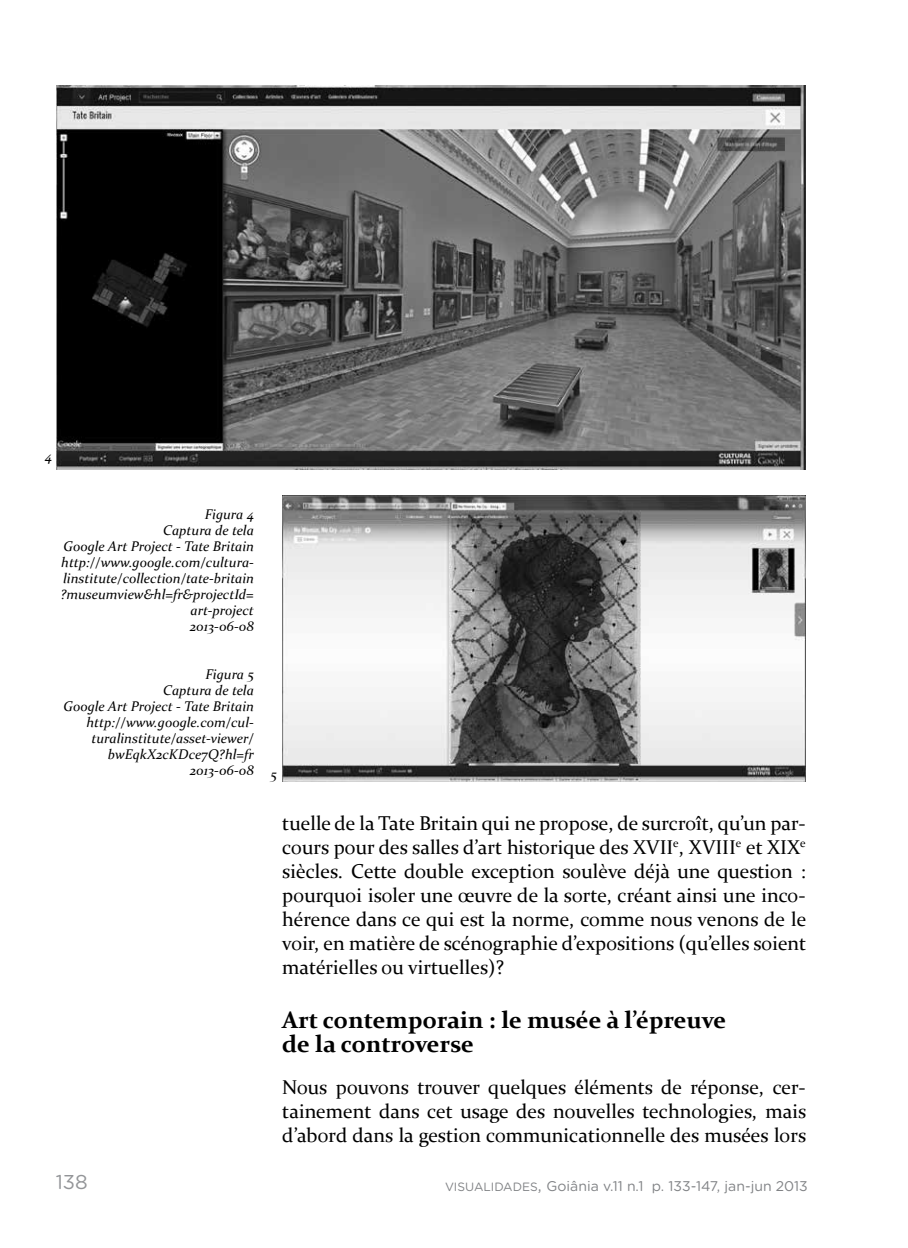
<style>
.page{position:relative;width:908px;height:1248px;background:#fff}
.page>*{position:absolute;margin:0;border:0;box-sizing:border-box;transform-origin:0 0}
.t1{font:700 24px/24px "Constantia";color:#000}
.t2{font:20px/24px "Constantia";color:#000;text-align:justify}
.t3{font:20px "Gotham Rounded";color:#939598}
.t4{font:italic 14px/16px "Constantia";color:#000;text-align:right}
.t5{font:14px "Gotham Rounded";color:#808285}
.s1{font-size:12px}
.s2{font-size:16px}
</style>
<div class="page">
<img style="left:57px;top:85px;width:748px;height:384px">
<img style="left:282px;top:495px;width:523px;height:286px">
<p class="t4" style="left:45px;top:447px;width:9px">4</p>
<p class="t4" style="left:60px;top:505px;width:195px">Figura 4<br>Captura de tela<br>Google Art Project - Tate Britain http://www.google.com/cultura&shy;linstitute/collection/tate-britain ?museumview&amp;hl=fr&amp;projectId= art-project<br>2013-06-08</p>
<p class="t4" style="left:63px;top:665px;width:192px">Figura 5<br>Captura de tela<br>Google Art Project - Tate Britain http://www.google.com/cul&shy;turalinstitute/asset-viewer/ bwEqkX2cKDce7Q?hl=fr<br>2013-06-08</p>
<p class="t4" style="left:270px;top:765px;width:8px">5</p>
<p class="t2" style="left:282px;top:809px;width:525px">tuelle de la Tate Britain qui ne propose, de surcroît, qu’un par&shy;cours pour des salles d’art historique des XVII<sup>e</sup>, XVIII<sup>e</sup> et XIX<sup>e </sup>siècles. Cette double exception soulève déjà une question : pourquoi isoler une œuvre de la sorte, créant ainsi une inco&shy;hérence dans ce qui est la norme, comme nous venons de le voir, en matière de scénographie d’expositions (qu’elles soient matérielles ou virtuelles)?</p>
<p class="t1" style="left:282px;top:1006px;width:445px">Art contemporain : le musée à l’épreuve de la controverse</p>
<p class="t2" style="left:282px;top:1073px;width:525px">Nous pouvons trouver quelques éléments de réponse, cer&shy;tainement dans cet usage des nouvelles technologies, mais d’abord dans la gestion communicationnelle des musées lors</p>
<p class="t3" style="left:56px;top:1168px;width:34px">138</p>
<p class="t5" style="left:445px;top:1176px;width:364px"><span class="s1">VISUALIDADES</span><span class="s2">,</span> Goiânia v.11 n.1 p. 133-147, jan-jun 2013</p>
</div>
